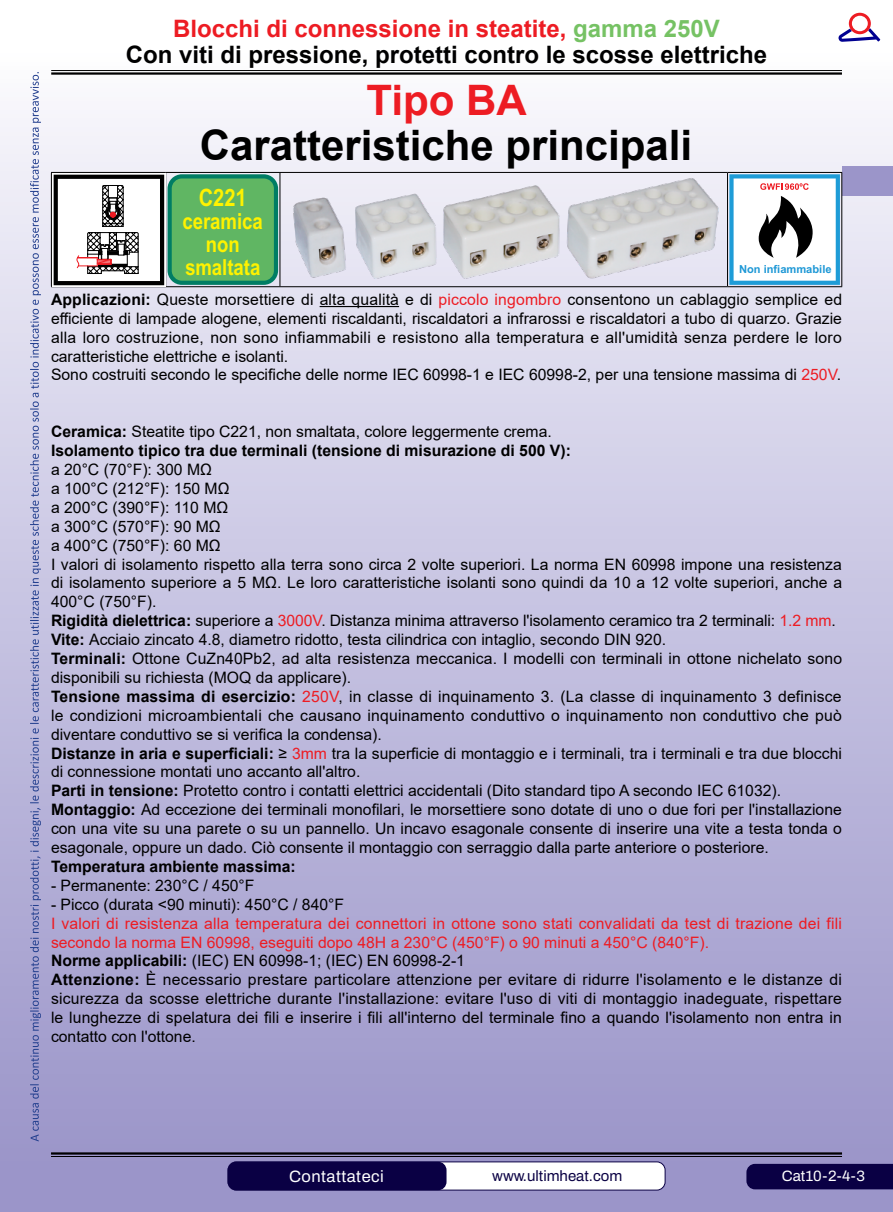
<style>
.page{position:relative;width:893px;height:1212px;background:#fff}
.page>*{position:absolute;margin:0;border:0;box-sizing:border-box;transform-origin:0 0}
.t1{font:700 42px "Arial";color:#000}
.t2{font:700 42px "Arial";color:#ed1c23}
.t3{font:700 24px/25.5px "Arial";color:#000;text-align:center}
.t4{font:700 24px "Arial";color:#fff200;scale:.84 1}
.t5{font:700 22.2px/23px "Arial";color:#fff200;text-align:center;scale:.84 1}
.t6{font:600 16.5px "Archivo";letter-spacing:.03em;color:#fff}
.t7{font:15.75px/18.9px "Arial";color:#000}
.t8{font:700 15.75px/18.9px "Arial";color:#000}
.t9{font:600 15px "Archivo";color:#0a0044}
.t10{font:600 15px "Archivo";color:#fff}
.t11{font:700 11.1px "Arial";color:#1e98d6}
.s1{color:#ed1c23}
.s2{color:#76c264}
.s3{font-weight:700}
.s4{font-weight:400}
</style>
<div class="page">
<div style="left:0;top:0;width:893px;height:1212px;background:linear-gradient(to bottom,#fdfdff,#948ec6)"></div>
<div style="left:842px;top:166px;width:51px;height:30px;background:#9b95c9"></div>
<svg style="left:837px;top:13px;width:43px;height:29px"></svg>
<hr style="left:51px;top:70px;width:791px;height:1px;background:#000">
<hr style="left:51px;top:72px;width:791px;height:3px;background:#000">
<hr style="left:51px;top:1152px;width:791px;height:2px;background:#000">
<hr style="left:51px;top:1156px;width:791px;height:1px;background:#000">
<div style="left:746px;top:1164px;width:147px;height:25px;background:#0a0044"></div>
<div style="left:228px;top:1162px;width:437px;height:28px;background:#fff;border-radius:8px"></div>
<div style="left:228px;top:1162px;width:437px;height:28px;border:1px solid #0a0044;border-radius:8px"></div>
<div style="left:228px;top:1162px;width:218px;height:28px;background:#0a0044;border-radius:9px"></div>
<svg style="left:30px;top:72px;width:11px;height:1069px;background:#a7aad1"></svg>
<hr style="left:320px;top:306px;width:79px;height:1px;background:#000">
<hr style="left:51px;top:172px;width:115px;height:1px;background:#000">
<hr style="left:51px;top:173px;width:1px;height:113px;background:#000">
<hr style="left:166px;top:172px;width:114px;height:1px;background:#000">
<hr style="left:165px;top:173px;width:1px;height:113px;background:#000">
<hr style="left:280px;top:172px;width:447px;height:1px;background:#000">
<hr style="left:280px;top:173px;width:1px;height:113px;background:#000">
<hr style="left:727px;top:172px;width:115px;height:1px;background:#000">
<hr style="left:727px;top:173px;width:1px;height:113px;background:#000">
<hr style="left:841px;top:173px;width:1px;height:113px;background:#000">
<hr style="left:51px;top:286px;width:115px;height:1px;background:#000">
<hr style="left:166px;top:286px;width:114px;height:1px;background:#000">
<hr style="left:280px;top:286px;width:447px;height:1px;background:#000">
<hr style="left:727px;top:286px;width:115px;height:1px;background:#000">
<div style="left:52px;top:173px;width:113px;height:113px;background:#acacac"></div>
<svg style="left:54px;top:175px;width:110px;height:110px;background:#bfbcbc"></svg>
<div style="left:168px;top:174px;width:110px;height:111px;background:#007d64;border-radius:14px"></div>
<div style="left:172px;top:178px;width:102px;height:103px;background:#60b663;border-radius:10px"></div>
<img style="left:286px;top:174px;width:435px;height:111px">
<svg style="left:729px;top:174px;width:111px;height:111px"></svg>
<h2 class="t3" style="left:126px;top:16px;width:643px"><span class="s1">Blocchi di connessione in steatite,</span> <span class="s2">gamma 250V<br></span>Con viti di pressione, protetti contro le scosse elettriche</h2>
<h1 class="t2" style="left:367px;top:70px;width:162px">Tipo BA</h1>
<h1 class="t1" style="left:200px;top:115px;width:494px">Caratteristiche principali</h1>
<h2 class="t4" style="left:199px;top:183px;width:58px">C221</h2>
<h3 class="t5" style="left:182px;top:210px;width:97px">ceramica non smaltata</h3>
<p class="t11" style="left:739px;top:263px;width:94px">Non infiammabile</p>
<p class="t7" style="left:51px;top:290px;width:793px"><span class="s3">Applicazioni:</span> Queste morsettiere di alta qualità e di <span class="s1">piccolo ingombro</span> consentono un cablaggio semplice ed efficiente di lampade alogene, elementi riscaldanti, riscaldatori a infrarossi e riscaldatori a tubo di quarzo. Grazie alla loro costruzione, non sono infiammabili e resistono alla temperatura e all'umidità senza perdere le loro caratteristiche elettriche e isolanti.<br>Sono costruiti secondo le specifiche delle norme IEC 60998-1 e IEC 60998-2, per una tensione massima di <span class="s1">250V</span>.</p>
<p class="t8" style="left:51px;top:422px;width:521px">Ceramica: <span class="s4">Steatite tipo C221, non smaltata, colore leggermente crema.<br></span>Isolamento tipico tra due terminali (tensione di misurazione di 500 V):</p>
<p class="t7" style="left:51px;top:460px;width:793px">a 20°C (70°F): 300 MΩ<br>a 100°C (212°F): 150 MΩ<br>a 200°C (390°F): 110 MΩ<br>a 300°C (570°F): 90 MΩ<br>a 400°C (750°F): 60 MΩ<br>I valori di isolamento rispetto alla terra sono circa 2 volte superiori. La norma EN 60998 impone una resistenza di isolamento superiore a 5 MΩ. Le loro caratteristiche isolanti sono quindi da 10 a 12 volte superiori, anche a 400°C (750°F).<br><span class="s3">Rigidità dielettrica:</span> superiore a <span class="s1">3000V</span>. Distanza minima attraverso l'isolamento ceramico tra 2 terminali: <span class="s1">1.2 mm</span>.<br><span class="s3">Vite:</span> Acciaio zincato 4.8, diametro ridotto, testa cilindrica con intaglio, secondo DIN 920.<br><span class="s3">Terminali:</span> Ottone CuZn40Pb2, ad alta resistenza meccanica. I modelli con terminali in ottone nichelato sono disponibili su richiesta (MOQ da applicare).<br><span class="s3">Tensione massima di esercizio:</span> <span class="s1">250V</span>, in classe di inquinamento 3. (La classe di inquinamento 3 definisce le condizioni microambientali che causano inquinamento conduttivo o inquinamento non conduttivo che può diventare conduttivo se si verifica la condensa).<br><span class="s3">Distanze in aria e superficiali:</span> ≥ <span class="s1">3mm</span> tra la superficie di montaggio e i terminali, tra i terminali e tra due blocchi di connessione montati uno accanto all'altro.<br><span class="s3">Parti in tensione:</span> Protetto contro i contatti elettrici accidentali (Dito standard tipo A secondo IEC 61032).<br><span class="s3">Montaggio:</span> Ad eccezione dei terminali monofilari, le morsettiere sono dotate di uno o due fori per l'installazione con una vite su una parete o su un pannello. Un incavo esagonale consente di inserire una vite a testa tonda o esagonale, oppure un dado. Ciò consente il montaggio con serraggio dalla parte anteriore o posteriore.</p>
<p class="t8" style="left:51px;top:857px;width:246px">Temperatura ambiente massima:</p>
<p class="t7" style="left:51px;top:876px;width:205px">- Permanente: 230°C / 450°F</p>
<p class="t7" style="left:51px;top:895px;width:295px">- Picco (durata &lt;90 minuti): 450°C / 840°F</p>
<p class="t7" style="left:51px;top:913px;width:792px"><span class="s1">I valori di resistenza alla temperatura dei connettori in ottone sono stati convalidati da test di trazione dei fili secondo la norma EN 60998, eseguiti dopo 48H a 230°C (450°F) o 90 minuti a 450°C (840°F).<br></span><span class="s3">Norme applicabili:</span> (IEC) EN 60998-1; (IEC) EN 60998-2-1<br><span class="s3">Attenzione:</span> È necessario prestare particolare attenzione per evitare di ridurre l'isolamento e le distanze di sicurezza da scosse elettriche durante l'installazione: evitare l'uso di viti di montaggio inadeguate, rispettare le lunghezze di spelatura dei fili e inserire i fili all'interno del terminale fino a quando l'isolamento non entra in contatto con l'ottone.</p>
<p class="t6" style="left:289px;top:1164px;width:96px">Contattateci</p>
<p class="t9" style="left:492px;top:1164px;width:132px">www.ultimheat.com</p>
<p class="t10" style="left:782px;top:1164px;width:85px">Cat10-2-4-3</p>
</div>
